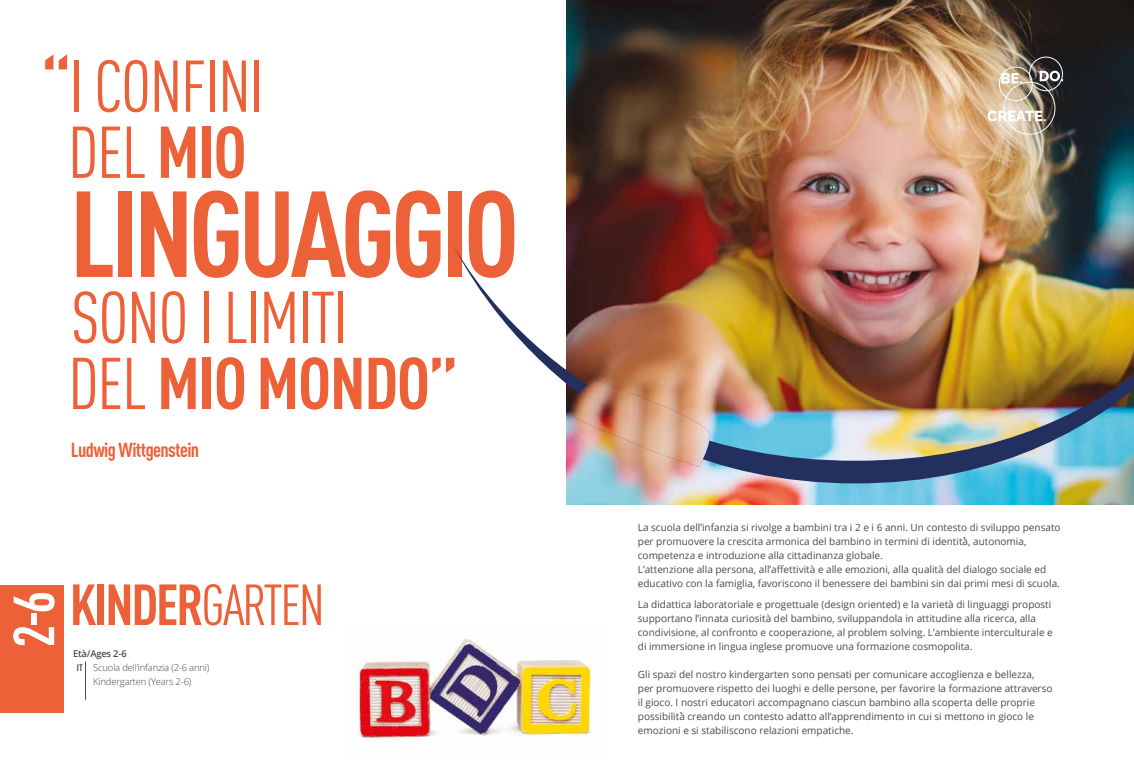
<style>
.page{position:relative;width:1134px;height:766px;background:#fff}
.page>*{position:absolute;margin:0;border:0;box-sizing:border-box;transform-origin:0 0}
.t1{font:700 condensed 120px "DIN Pro";letter-spacing:-.04em;color:#ec6138}
.t2{font:condensed 72px/66px "DIN Pro";letter-spacing:-.02em;color:#ec6138;text-align:center}
.t3{font:700 condensed 57px "DIN Pro";letter-spacing:-.04em;color:#ec6138}
.t4{font:700 condensed 57px "DIN Pro";color:#fff}
.t5{font:700 condensed 20px "DIN Pro";letter-spacing:-.03em;color:#ec6138}
.t6{font:10px/14px "Open Sans";color:#4a4a49}
.t7{font:300 9.5px/14.1px "Open Sans";letter-spacing:-.02em;color:#4a4a49}
.t8{font:600 9.4px "Open Sans";letter-spacing:-.02em;color:#4a4a49}
.t9{font:700 condensed 9.4px "DIN Pro";color:#4a4a49}
.s1{font-weight:700}
.s2{font-weight:400}
</style>
<div class="page">
<img style="left:567px;top:0;width:567px;height:505px">
<img style="left:454px;top:244px;width:680px;height:239px">
<div style="left:0;top:585px;width:63px;height:127px;background:#ec6138"></div>
<svg style="left:1001px;top:73px;width:21px;height:10px"></svg>
<svg style="left:1040px;top:71px;width:23px;height:10px"></svg>
<svg style="left:987px;top:111px;width:59px;height:10px"></svg>
<div style="left:1029px;top:57px;width:34px;height:34px;border:1px solid #fff;border-radius:50%"></div>
<div style="left:999px;top:67px;width:33px;height:34px;border:1px solid #fff;border-radius:50%"></div>
<div style="left:1004px;top:82px;width:51px;height:52px;border:1px solid #fff;border-radius:50%"></div>
<hr style="left:85px;top:661px;width:1px;height:38px;background:#4a4a49">
<img style="left:356px;top:638px;width:242px;height:104px">
<img style="left:574px;top:380px;width:137px;height:87px">
<h2 class="t2" style="left:41px;top:48px;width:224px"><span class="s1">“</span>I CONFINI<br>DEL <span class="s1">MIO</span></h2>
<h1 class="t1" style="left:70px;top:143px;width:451px">LINGUAGGIO</h1>
<h2 class="t2" style="left:68px;top:279px;width:392px;text-align:left">SONO I LIMITI<br>DEL <span class="s1">MIO MONDO”</span></h2>
<h3 class="t5" style="left:71px;top:434px;width:130px">Ludwig Wittgenstein</h3>
<h3 class="t4" style="left:-9px;top:647px;width:58px;rotate:-90deg">2-6</h3>
<h3 class="t3" style="left:70px;top:561px;width:256px">KINDER<span class="s2">GARTEN</span></h3>
<p class="t8" style="left:73px;top:647px;width:55px">Età/Ages 2-6</p>
<p class="t7" style="left:93px;top:660px;width:118px">Scuola dell’infanzia (2-6 anni)<br>Kindergarten (Years 2-6)</p>
<p class="t9" style="left:77px;top:660px;width:7px">IT</p>
<p class="t6" style="left:638px;top:520px;width:424px">La scuola dell’infanzia si rivolge a bambini tra i 2 e i 6 anni. Un contesto di sviluppo pensato per promuovere la crescita armonica del bambino in termini di identità̀, autonomia, competenza e introduzione alla cittadinanza globale.<br>L’attenzione alla persona, all’affettività e alle emozioni, alla qualità del dialogo sociale ed educativo con la famiglia, favoriscono il benessere dei bambini sin dai primi mesi di scuola.</p>
<p class="t6" style="left:638px;top:596px;width:416px">La didattica laboratoriale e progettuale (design oriented) e la varietà di linguaggi proposti supportano l’innata curiosità del bambino, sviluppandola in attitudine alla ricerca, alla condivisione, al confronto e cooperazione, al problem solving. L’ambiente interculturale e di immersione in lingua inglese promuove una formazione cosmopolita.</p>
<p class="t6" style="left:638px;top:666px;width:416px">Gli spazi del nostro kindergarten sono pensati per comunicare accoglienza e bellezza, per promuovere rispetto dei luoghi e delle persone, per favorire la formazione attraverso il gioco. I nostri educatori accompagnano ciascun bambino alla scoperta delle proprie possibilità̀creando un contesto adatto all’apprendimento in cui si mettono in gioco le emozioni e si stabiliscono relazioni empatiche.</p>
</div>
